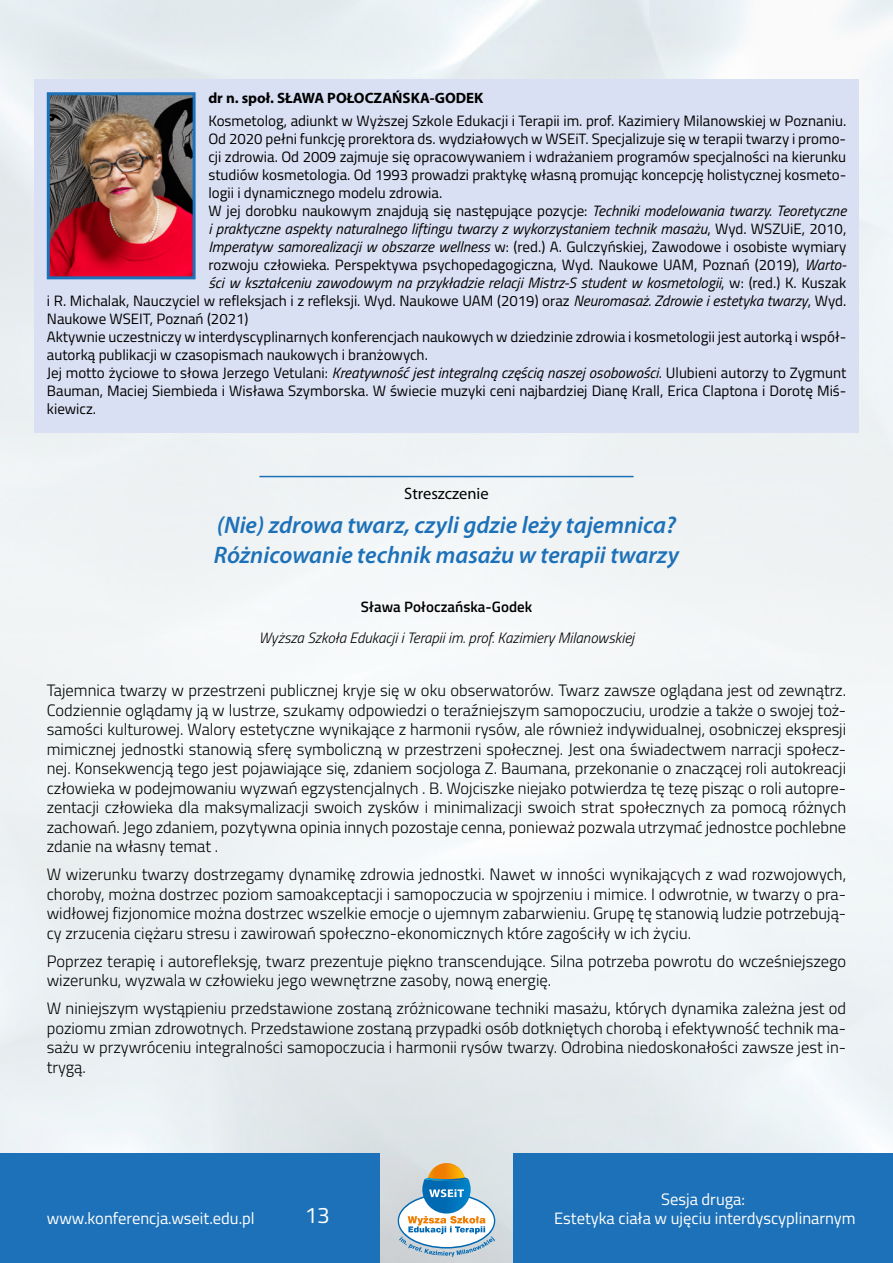
<style>
.page{position:relative;width:893px;height:1263px;background:#fff}
.page>*{position:absolute;margin:0;border:0;box-sizing:border-box;transform-origin:0 0}
.t1{font:italic 600 24px/30px "Myriad Pro";color:#1d71b8}
.t2{font:22.5px "Titillium Web";color:#fff}
.t3{font:300 16.5px/19.5px "Titillium Web";color:#000;text-align:justify}
.t4{font:16.5px/19.8px "Titillium Web";color:#fff;text-align:center}
.t5{font:16.5px "Myriad Pro";color:#000}
.t6{font:15px "Titillium Web";color:#000}
.t7{font:italic 15px "Titillium Web";color:#000}
.t8{font:italic 300 15px "Titillium Web";color:#000}
.t9{font:700 15px "Myriad Pro";color:#000}
.t10{font:600 15px "Titillium Web";color:#000}
.s1{font-style:italic}
.s2{font-style:normal}
</style>
<div class="page">
<img style="left:0;top:0;width:893px;height:1263px">
<div style="left:513px;top:1154px;width:380px;height:109px;background:#1d71b8"></div>
<div style="left:0;top:1154px;width:380px;height:109px;background:#1d71b8"></div>
<svg style="left:398px;top:1163px;width:97px;height:94px"></svg>
<div style="left:34px;top:79px;width:825px;height:41px;background:#dae0f3"></div>
<div style="left:34px;top:96px;width:825px;height:120px;background:#dae0f3"></div>
<div style="left:34px;top:186px;width:825px;height:156px;background:#dae0f3"></div>
<div style="left:34px;top:312px;width:825px;height:66px;background:#dae0f3"></div>
<div style="left:34px;top:348px;width:825px;height:84px;background:#dae0f3"></div>
<hr style="left:259px;top:476px;width:375px;height:1px;background:#1d71b8">
<img style="left:51px;top:96px;width:141px;height:179px">
<div style="left:47px;top:92px;width:149px;height:187px;border:3px solid #1d71b8"></div>
<p class="t9" style="left:208px;top:89px;width:277px">dr n. społ. SŁAWA POŁOCZAŃSKA-GODEK</p>
<p class="t6" style="left:208px;top:109px;width:639px">Kosmetolog, adiunkt w Wyższej Szkole Edukacji i Terapii im. prof. Kazimiery Milanowskiej w Poznaniu.</p>
<p class="t6" style="left:208px;top:127px;width:639px">Od 2020 pełni funkcję prorektora ds. wydziałowych w WSEiT. Specjalizuje się w terapii twarzy i promo-</p>
<p class="t6" style="left:208px;top:145px;width:639px">cji zdrowia. Od 2009 zajmuje się opracowywaniem i wdrażaniem programów specjalności na kierunku</p>
<p class="t6" style="left:208px;top:163px;width:639px">studiów kosmetologia. Od 1993 prowadzi praktykę własną promując koncepcję holistycznej kosmeto-</p>
<p class="t6" style="left:208px;top:181px;width:235px">logii i dynamicznego modelu zdrowia.</p>
<p class="t6" style="left:208px;top:199px;width:639px">W jej dorobku naukowym znajdują się następujące pozycje: <span class="s1">Techniki modelowania twarzy. Teoretyczne</span></p>
<p class="t7" style="left:208px;top:217px;width:639px">i praktyczne aspekty naturalnego liftingu twarzy z wykorzystaniem technik masażu<span class="s2">, Wyd. WSZUiE, 2010,</span></p>
<p class="t6" style="left:208px;top:235px;width:639px"><span class="s1">Imperatyw samorealizacji w obszarze wellness</span> w: (red.) A. Gulczyńskiej, Zawodowe i osobiste wymiary</p>
<p class="t6" style="left:208px;top:253px;width:640px">rozwoju człowieka. Perspektywa psychopedagogiczna, Wyd. Naukowe UAM, Poznań (2019), <span class="s1">Warto-</span></p>
<p class="t7" style="left:208px;top:271px;width:639px">ści w kształceniu zawodowym na przykładzie relacji Mistrz-S student w kosmetologii<span class="s2">, w: (red.) K. Kuszak</span></p>
<p class="t6" style="left:47px;top:289px;width:801px">i R. Michalak, Nauczyciel w refleksjach i z refleksji. Wyd. Naukowe UAM (2019) oraz <span class="s1">Neuromasaż. Zdrowie i estetyka twarzy</span>, Wyd.</p>
<p class="t6" style="left:47px;top:307px;width:203px">Naukowe WSEIT, Poznań (2021)</p>
<p class="t6" style="left:47px;top:325px;width:801px">Aktywnie uczestniczy w interdyscyplinarnych konferencjach naukowych w dziedzinie zdrowia i kosmetologii jest autorką i współ-</p>
<p class="t6" style="left:47px;top:343px;width:383px">autorką publikacji w czasopismach naukowych i branżowych.</p>
<p class="t6" style="left:47px;top:361px;width:801px">Jej motto życiowe to słowa Jerzego Vetulani: <span class="s1">Kreatywność jest integralną częścią naszej osobowości</span>. Ulubieni autorzy to Zygmunt</p>
<p class="t6" style="left:47px;top:379px;width:801px">Bauman, Maciej Siembieda i Wisława Szymborska. W świecie muzyki ceni najbardziej Dianę Krall, Erica Claptona i Dorotę Miś-</p>
<p class="t6" style="left:47px;top:397px;width:51px">kiewicz.</p>
<p class="t5" style="left:404px;top:483px;width:86px">Streszczenie</p>
<h1 class="t1" style="left:214px;top:509px;width:467px">(Nie) zdrowa twarz, czyli gdzie leży tajemnica?<br>Różnicowanie technik masażu w terapii twarzy</h1>
<p class="t10" style="left:361px;top:596px;width:173px">Sława Połoczańska-Godek</p>
<p class="t8" style="left:259px;top:627px;width:377px">Wyższa Szkoła Edukacji i Terapii im. prof. Kazimiery Milanowskiej</p>
<p class="t3" style="left:47px;top:680px;width:801px">Tajemnica twarzy w przestrzeni publicznej kryje się w oku obserwatorów. Twarz zawsze oglądana jest od zewnątrz.<br>Codziennie oglądamy ją w lustrze, szukamy odpowiedzi o teraźniejszym samopoczuciu, urodzie a także o swojej toż&shy;samości kulturowej. Walory estetyczne wynikające z harmonii rysów, ale również indywidualnej, osobniczej ekspresji mimicznej jednostki stanowią sferę symboliczną w przestrzeni społecznej. Jest ona świadectwem narracji społecz&shy;nej. Konsekwencją tego jest pojawiające się, zdaniem socjologa Z. Baumana, przekonanie o znaczącej roli autokreacji człowieka w podejmowaniu wyzwań egzystencjalnych . B. Wojciszke niejako potwierdza tę tezę pisząc o roli autopre&shy;zentacji człowieka dla maksymalizacji swoich zysków i minimalizacji swoich strat społecznych za pomocą różnych zachowań. Jego zdaniem, pozytywna opinia innych pozostaje cenna, ponieważ pozwala utrzymać jednostce pochlebne zdanie na własny temat .</p>
<p class="t3" style="left:47px;top:864px;width:801px">W wizerunku twarzy dostrzegamy dynamikę zdrowia jednostki. Nawet w inności wynikających z wad rozwojowych, choroby, można dostrzec poziom samoakceptacji i samopoczucia w spojrzeniu i mimice. I odwrotnie, w twarzy o pra&shy;widłowej fizjonomice można dostrzec wszelkie emocje o ujemnym zabarwieniu. Grupę tę stanowią ludzie potrzebują&shy;cy zrzucenia ciężaru stresu i zawirowań społeczno-ekonomicznych które zagościły w ich życiu.</p>
<p class="t3" style="left:47px;top:951px;width:801px">Poprzez terapię i autorefleksję, twarz prezentuje piękno transcendujące. Silna potrzeba powrotu do wcześniejszego wizerunku, wyzwala w człowieku jego wewnętrzne zasoby, nową energię.</p>
<p class="t3" style="left:47px;top:998px;width:801px">W niniejszym wystąpieniu przedstawione zostaną zróżnicowane techniki masażu, których dynamika zależna jest od poziomu zmian zdrowotnych. Przedstawione zostaną przypadki osób dotkniętych chorobą i efektywność technik ma&shy;sażu w przywróceniu integralności samopoczucia i harmonii rysów twarzy. Odrobina niedoskonałości zawsze jest in&shy;trygą.</p>
<p class="t4" style="left:47px;top:1208px;width:210px">www.konferencja.wseit.edu.pl</p>
<h2 class="t2" style="left:305px;top:1199px;width:27px">13</h2>
<p class="t4" style="left:554px;top:1188px;width:303px">Sesja druga:<br>Estetyka ciała w ujęciu interdyscyplinarnym</p>
</div>
